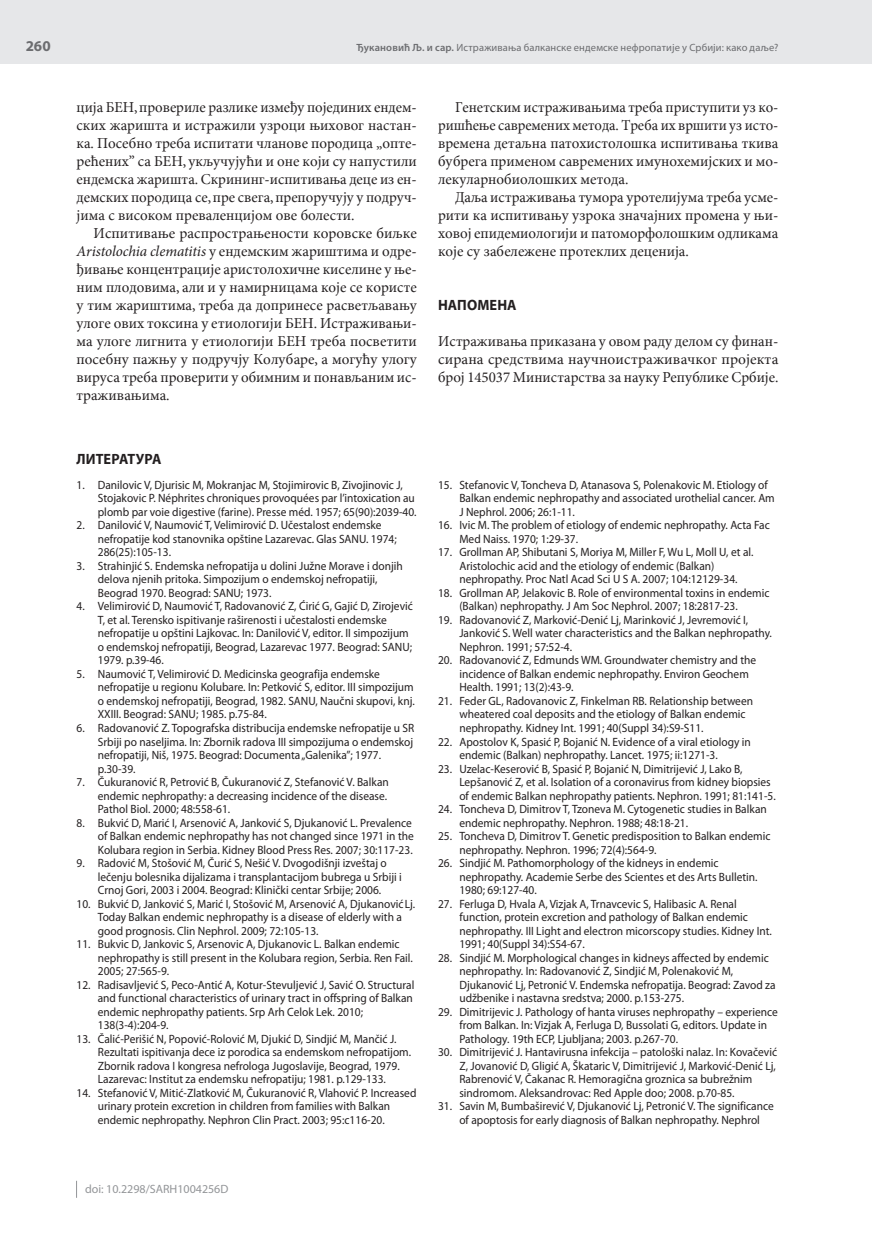
<style>
.page{position:relative;width:872px;height:1234px;background:#fff}
.page>*{position:absolute;margin:0;border:0;box-sizing:border-box;transform-origin:0 0}
.t1{font:15px/18px "Minion Pro Cyrilic";color:#231f20;text-align:justify}
.t2{font:700 15px "Myriad Pro Cyrilic";letter-spacing:.005em;color:#231f20;scale:.95 1}
.t3{font:700 15px "Myriad Pro";color:#6c6d70}
.t4{font:12px/13.5px "Myriad Pro";color:#231f20;scale:.95 1}
.t5{font:12px "Myriad Pro";color:#939598}
.t6{font:10.5px "Myriad Pro";letter-spacing:.015em;color:#6c6d70}
.s1{font-weight:600}
.s2{font-family:"Minion Pro";font-style:italic}
</style>
<div class="page">
<div style="left:0;top:0;width:872px;height:64px;background:#e6e7e9"></div>
<svg style="left:76px;top:1180px;width:1px;height:17px"></svg>
<p class="t3" style="left:26px;top:36px;width:27px">260</p>
<p class="t6" style="left:356px;top:41px;width:423px"><span class="s1">Ђукановић Љ. и сар.</span> Истраживања балканске ендемске нефропатије у Србији: како даље?</p>
<p class="t1" style="left:77px;top:98px;width:342px">ci-ja BEN,pro-ve-ri-le raz-li-ke iz-me-đu po-je-di-nih en-dem&shy;skih ža-ri-šta i is-tra-ži-li uzro-ci wi-ho-vog na-stan&shy;ka. Po-seb-no tre-ba is-pi-ta-ti čla-no-ve po-ro-di-ca „op-te&shy;re-će-nih” sa BEN, ukqu-ču-ju-ći i one ko-ji su na-pu-sti-li en-dem-ska ža-ri-šta. Skri-ning-is-pi-ti-va-wa de-ce iz en&shy;dem-skih po-ro-di-ca se,pre sve-ga,pre-po-ru-ču-ju u pod-ruč&shy;ji-ma s vi-so-kom pre-va-len-ci-jom ove bo-le-sti.</p>
<p class="t1" style="left:77px;top:224px;width:342px;text-indent:17px">Is-pi-ti-va-we ras-pro-stra-we-no-sti ko-rov-ske biq-ke <span class="s2">Ari-sto-loc-hia cle-ma-ti-tis</span> u en-dem-skim ža-ri-šti-ma i od-re&shy;đi-va-we kon-cen-tra-ci-je ari-sto-lo-hič-ne ki-se-li-ne u we&shy;nim plo-do-vi-ma, ali i u na-mir-ni-ca-ma ko-je se ko-ri-ste u tim ža-ri-šti-ma, tre-ba da do-pri-ne-se ra-sve-tqa-va-wu ulo-ge ovih tok-si-na u eti-o-lo-gi-ji BEN. Is-tra-ži-va-wi&shy;ma ulo-ge lig-ni-ta u eti-o-lo-gi-ji BEN tre-ba po-sve-ti-ti po-seb-nu pa-žwu u pod-ruč-ju Ko-lu-ba-re, a mo-gu-ću ulo-gu vi-ru-sa tre-ba pro-ve-ri-ti u obim-nim i po-na-vqa-nim is&shy;tra-ži-va-wi-ma.</p>
<p class="t2" style="left:77px;top:450px;width:91px">LITERATURA</p>
<p class="t4" style="left:98px;top:477px;width:337px;text-indent:-21px">1. Danilovic V, Djurisic M, Mokranjac M, Stojimirovic B, Zivojinovic J,<br>Stojakovic P. Néphrites chroniques provoquées par l’intoxication au plomb par voie digestive (farine). Presse méd. 1957; 65(90):2039-40.</p>
<p class="t4" style="left:98px;top:518px;width:316px;text-indent:-21px">2. Danilović V, Naumović T, Velimirović D. Učestalost endemske nefropatije kod stanovnika opštine Lazarevac. Glas SANU. 1974;<br>286(25):105-13.</p>
<p class="t4" style="left:98px;top:558px;width:323px;text-indent:-21px">3. Strahinjić S. Endemska nefropatija u dolini Južne Morave i donjih delova njenih pritoka. Simpozijum o endemskoj nefropatiji,<br>Beograd 1970. Beograd: SANU; 1973.</p>
<p class="t4" style="left:98px;top:599px;width:333px;text-indent:-21px">4. Velimirović D, Naumović T, Radovanović Z, Ćirić G, Gajić D, Zirojević T, et al. Terensko ispitivanje raširenosti i učestalosti endemske nefropatije u opštini Lajkovac. In: Danilović V, editor. II simpozijum o endemskoj nefropatiji, Beograd, Lazarevac 1977. Beograd: SANU; 1979. p.39-46.</p>
<p class="t4" style="left:98px;top:666px;width:335px;text-indent:-21px">5. Naumović T, Velimirović D. Medicinska geografija endemske nefropatije u regionu Kolubare. In: Petković S, editor. III simpozijum o endemskoj nefropatiji, Beograd, 1982. SANU, Naučni skupovi, knj.<br>XXIII. Beograd: SANU; 1985. p.75-84.</p>
<p class="t4" style="left:98px;top:720px;width:334px;text-indent:-21px">6. Radovanović Z. Topografska distribucija endemske nefropatije u SR Srbiji po naseljima. In: Zbornik radova III simpozijuma o endemskoj nefropatiji, Niš, 1975. Beograd: Documenta „Galenika”; 1977. p.30-39.</p>
<p class="t4" style="left:98px;top:774px;width:308px;text-indent:-21px">7. Čukuranović R, Petrović B, Čukuranović Z, Stefanović V. Balkan endemic nephropathy: a decreasing incidence of the disease.<br>Pathol Biol. 2000; 48:558-61.</p>
<p class="t4" style="left:98px;top:815px;width:334px;text-indent:-21px">8. Bukvić D, Marić I, Arsenović A, Janković S, Djukanović L. Prevalence of Balkan endemic nephropathy has not changed since 1971 in the<br>Kolubara region in Serbia. Kidney Blood Press Res. 2007; 30:117-23.</p>
<p class="t4" style="left:98px;top:855px;width:322px;text-indent:-21px">9. Radović M, Stošović M, Čurić S, Nešić V. Dvogodišnji izveštaj o lečenju bolesnika dijalizama i transplantacijom bubrega u Srbiji i<br>Crnoj Gori, 2003 i 2004. Beograd: Klinički centar Srbije; 2006.</p>
<p class="t4" style="left:98px;top:896px;width:336px;text-indent:-21px">10. Bukvić D, Janković S, Marić I, Stošović M, Arsenović A, DjukanovićLj.<br>Today Balkan endemic nephropathy is a disease of elderly with a good prognosis. Clin Nephrol. 2009; 72:105-13.</p>
<p class="t4" style="left:98px;top:936px;width:333px;text-indent:-21px">11. Bukvic D, Jankovic S, Arsenovic A, Djukanovic L. Balkan endemic nephropathy is still present in the Kolubara region, Serbia. Ren Fail.<br>2005; 27:565-9.</p>
<p class="t4" style="left:98px;top:977px;width:335px;text-indent:-21px">12. Radisavljević S, Peco-Antić A, Kotur-Stevuljević J, Savić O. Structural and functional characteristics of urinary tract in offspring of Balkan endemic nephropathy patients. Srp Arh Celok Lek. 2010; 138(3-4):204-9.</p>
<p class="t4" style="left:98px;top:1031px;width:331px;text-indent:-21px">13. Čalić-Perišić N, Popović-Rolović M, Djukić D, Sindjić M, Mančić J.<br>Rezultati ispitivanja dece iz porodica sa endemskom nefropatijom.<br>Zbornik radova I kongresa nefrologa Jugoslavije, Beograd, 1979.<br>Lazarevac: Institut za endemsku nefropatiju; 1981. p.129-133.</p>
<p class="t4" style="left:98px;top:1085px;width:337px;text-indent:-21px">14. Stefanović V, Mitić-Zlatković M, Čukuranović R, Vlahović P. Increased urinary protein excretion in children from families with Balkan endemic nephropathy. Nephron Clin Pract. 2003; 95:c116-20.</p>
<p class="t1" style="left:438px;top:98px;width:342px;text-indent:17px">Ge-net-skim is-tra-ži-va-wi-ma tre-ba pri-stu-pi-ti uz ko&shy;ri-šće-we sa-vre-me-nih me-to-da. Tre-ba ih vr-ši-ti uz isto&shy;vre-me-na de-taq-na pa-to-hi-sto-lo-ška ispiti-va-wa tki-va bu-bre-ga pri-me-nom sa-vre-me-nih imu-no-he-mij-skih i mo&shy;le-ku-lar-no-bi-o-lo-ških me-to-da.</p>
<p class="t1" style="left:438px;top:188px;width:342px;text-indent:17px">Da-qa is-tra-ži-va-wa tu-mo-ra uro-te-li-ju-ma tre-ba usme&shy;ri-ti ka is-pi-ti-va-wu uzro-ka zna-čaj-nih pro-me-na u wi&shy;ho-voj epi-de-mi-o-lo-gi-ji i pa-to-mor-fo-lo-škim od-li-ka-ma ko-je su za-be-le-že-ne pro-te-klih de-ce-ni-ja.</p>
<p class="t2" style="left:438px;top:296px;width:84px">NAPOMENA</p>
<p class="t1" style="left:438px;top:332px;width:342px">Is-tra-ži-va-wa pri-ka-za-na u ovom ra-du de-lom su fi-nan&shy;si-ra-na sred-stvi-ma na-uč-no-i-stra-ži-vač-kog pro-jek-ta broj 145037 Mi-ni-star-stva za na-u-ku Re-pu-bli-ke Sr-bi-je.</p>
<p class="t4" style="left:459px;top:477px;width:333px;text-indent:-21px">15. Stefanovic V, Toncheva D, Atanasova S, Polenakovic M. Etiology of<br>Balkan endemic nephropathy and associated urothelial cancer. Am<br>J Nephrol. 2006; 26:1-11.</p>
<p class="t4" style="left:459px;top:518px;width:328px;text-indent:-21px">16. Ivic M. The problem of etiology of endemic nephropathy. Acta Fac<br>Med Naiss. 1970; 1:29-37.</p>
<p class="t4" style="left:459px;top:545px;width:311px;text-indent:-21px">17. Grollman AP, Shibutani S, Moriya M, Miller F, Wu L, Moll U, et al.<br>Aristolochic acid and the etiology of endemic (Balkan) nephropathy. Proc Natl Acad Sci U S A. 2007; 104:12129-34.</p>
<p class="t4" style="left:459px;top:585px;width:328px;text-indent:-21px">18. Grollman AP, Jelakovic B. Role of environmental toxins in endemic (Balkan) nephropathy. J Am Soc Nephrol. 2007; 18:2817-23.</p>
<p class="t4" style="left:459px;top:612px;width:330px;text-indent:-21px">19. Radovanović Z, Marković-Denić Lj, Marinković J, Jevremović I,<br>Janković S. Well water characteristics and the Balkan nephropathy.<br>Nephron. 1991; 57:52-4.</p>
<p class="t4" style="left:459px;top:653px;width:314px;text-indent:-21px">20. Radovanović Z, Edmunds WM. Groundwater chemistry and the incidence of Balkan endemic nephropathy. Environ Geochem<br>Health. 1991; 13(2):43-9.</p>
<p class="t4" style="left:459px;top:693px;width:310px;text-indent:-21px">21. Feder GL, Radovanovic Z, Finkelman RB. Relationship between wheatered coal deposits and the etiology of Balkan endemic nephropathy. Kidney Int. 1991; 40(Suppl 34):S9-S11.</p>
<p class="t4" style="left:459px;top:734px;width:308px;text-indent:-21px">22. Apostolov K, Spasić P, Bojanić N. Evidence of a viral etiology in endemic (Balkan) nephropathy. Lancet. 1975; ii:1271-3.</p>
<p class="t4" style="left:459px;top:761px;width:334px;text-indent:-21px">23. Uzelac-Keserović B, Spasić P, Bojanić N, Dimitrijević J, Lako B,<br>Lepšanović Z, et al. Isolation of a coronavirus from kidney biopsies of endemic Balkan nephropathy patients. Nephron. 1991; 81:141-5.</p>
<p class="t4" style="left:459px;top:801px;width:325px;text-indent:-21px">24. Toncheva D, Dimitrov T, Tzoneva M. Cytogenetic studies in Balkan endemic nephropathy. Nephron. 1988; 48:18-21.</p>
<p class="t4" style="left:459px;top:828px;width:329px;text-indent:-21px">25. Toncheva D, Dimitrov T. Genetic predisposition to Balkan endemic nephropathy. Nephron. 1996; 72(4):564-9.</p>
<p class="t4" style="left:459px;top:855px;width:315px;text-indent:-21px">26. Sindjić M. Pathomorphology of the kidneys in endemic nephropathy. Academie Serbe des Scientes et des Arts Bulletin.<br>1980; 69:127-40.</p>
<p class="t4" style="left:459px;top:896px;width:330px;text-indent:-21px">27. Ferluga D, Hvala A, Vizjak A, Trnavcevic S, Halibasic A. Renal function, protein excretion and pathology of Balkan endemic nephropathy. III Light and electron micorscopy studies. Kidney Int.<br>1991; 40(Suppl 34):S54-67.</p>
<p class="t4" style="left:459px;top:950px;width:334px;text-indent:-21px">28. Sindjić M. Morphological changes in kidneys affected by endemic nephropathy. In: Radovanović Z, Sindjić M, Polenaković M, Djukanović Lj, Petronić V. Endemska nefropatija. Beograd: Zavod za udžbenike i nastavna sredstva; 2000. p.153-275.</p>
<p class="t4" style="left:459px;top:1004px;width:337px;text-indent:-21px">29. Dimitrijevic J. Pathology of hanta viruses nephropathy – experience from Balkan. In: Vizjak A, Ferluga D, Bussolati G, editors. Update in<br>Pathology. 19th ECP, Ljubljana; 2003. p.267-70.</p>
<p class="t4" style="left:459px;top:1044px;width:336px;text-indent:-21px">30. Dimitrijević J. Hantavirusna infekcija – patološki nalaz. In: Kovačević Z, Jovanović D, Gligić A, Škataric V, Dimitrijević J, Marković-Denić Lj, Rabrenović V, Čakanac R. Hemoragična groznica sa bubrežnim sindromom. Aleksandrovac: Red Apple doo; 2008. p.70-85.</p>
<p class="t4" style="left:459px;top:1098px;width:332px;text-indent:-21px">31. Savin M, Bumbaširević V, Djukanović Lj, Petronić V. The significance of apoptosis for early diagnosis of Balkan nephropathy. Nephrol</p>
<p class="t5" style="left:85px;top:1181px;width:145px">doi: 10.2298/SARH1004256D</p>
</div>
